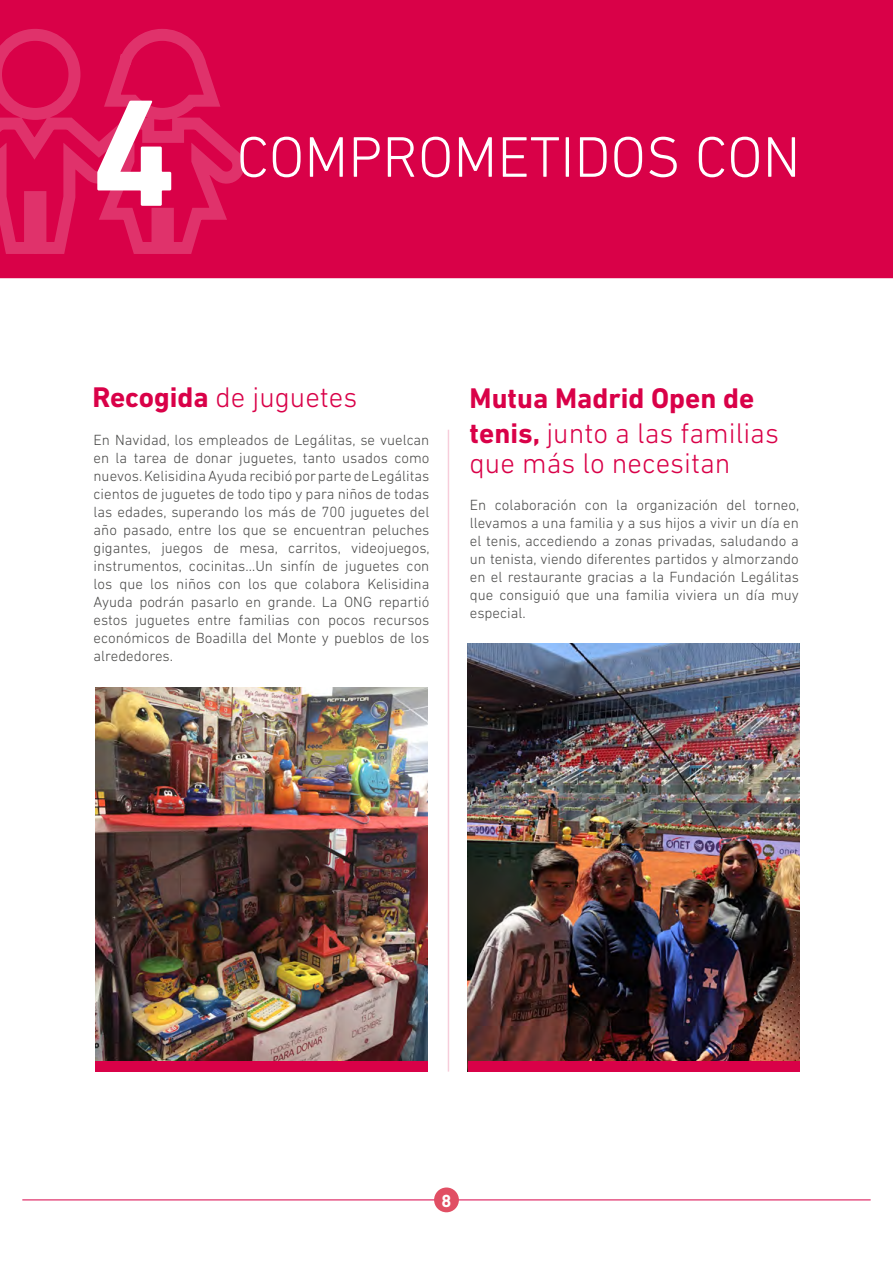
<style>
.page{position:relative;width:893px;height:1263px;background:#fff}
.page>*{position:absolute;margin:0;border:0;box-sizing:border-box;transform-origin:0 0}
.t1{font:700 154.65px "DIN Next LT Pro";color:#fff}
.t2{font:300 58.2px "DIN Next LT Pro";color:#fff}
.t3{font:700 28.95px/34.7px "DIN Next LT Pro";color:#d90148}
.t4{font:300 28.95px "DIN Next LT Pro";color:#d90148}
.t5{font:700 17.85px "DIN Next LT Pro";color:#fff}
.t6{font:300 15px/18px "DIN Next LT Pro";color:#4a4a49;text-align:justify}
.s1{font-weight:700}
.s2{font-weight:300}
</style>
<div class="page">
<div style="left:0;top:0;width:893px;height:278px;background:#d90148"></div>
<svg style="left:0;top:23px;width:257px;height:232px;background:#db1053"></svg>
<hr style="left:22px;top:1200px;width:849px;height:1px;background:#d90148">
<div style="left:436px;top:1190px;width:21px;height:20px;background:#e14f64;border-radius:50%"></div>
<div style="left:434px;top:1187px;width:25px;height:25px;border:4px solid #e14f64;border-radius:50%"></div>
<img style="left:95px;top:688px;width:333px;height:373px">
<img style="left:468px;top:643px;width:332px;height:418px">
<hr style="left:448px;top:430px;width:1px;height:641px;background:#d90148">
<div style="left:95px;top:1061px;width:333px;height:10px;background:#d90148"></div>
<div style="left:468px;top:1061px;width:332px;height:10px;background:#d90148"></div>
<h1 class="t1" style="left:91px;top:63px;width:87px">4</h1>
<h2 class="t2" style="left:237px;top:124px;width:565px">COMPROMETIDOS CON</h2>
<h3 class="t4" style="left:92px;top:381px;width:266px"><span class="s1">Recogida</span> de juguetes</h3>
<p class="t6" style="left:94px;top:431px;width:338px">En Navidad, los empleados de Legálitas, se vuelcan en la tarea de donar juguetes, tanto usados como nuevos. Kelisidina Ayuda recibió por parte de Legálitas cientos de juguetes de todo tipo y para niños de todas las edades, superando los más de 700 juguetes del año pasado, entre los que se encuentran peluches gigantes, juegos de mesa, carritos, videojuegos, instrumentos, cocinitas…Un sinfín de juguetes con los que los niños con los que colabora Kelisidina Ayuda podrán pasarlo en grande. La ONG repartió estos juguetes entre familias con pocos recursos económicos de Boadilla del Monte y pueblos de los alrededores.</p>
<h3 class="t3" style="left:470px;top:381px;width:311px">Mutua Madrid Open de tenis, <span class="s2">junto a las familias</span></h3>
<h3 class="t4" style="left:470px;top:446px;width:262px">que más lo necesitan</h3>
<p class="t6" style="left:470px;top:496px;width:331px">En colaboración con la organización del torneo, llevamos a una familia y a sus hijos a vivir un día en el tenis, accediendo a zonas privadas, saludando a un tenista, viendo diferentes partidos y almorzando en el restaurante gracias a la Fundación Legálitas que consiguió que una familia viviera un día muy especial.</p>
<p class="t5" style="left:442px;top:1190px;width:11px">8</p>
</div>
